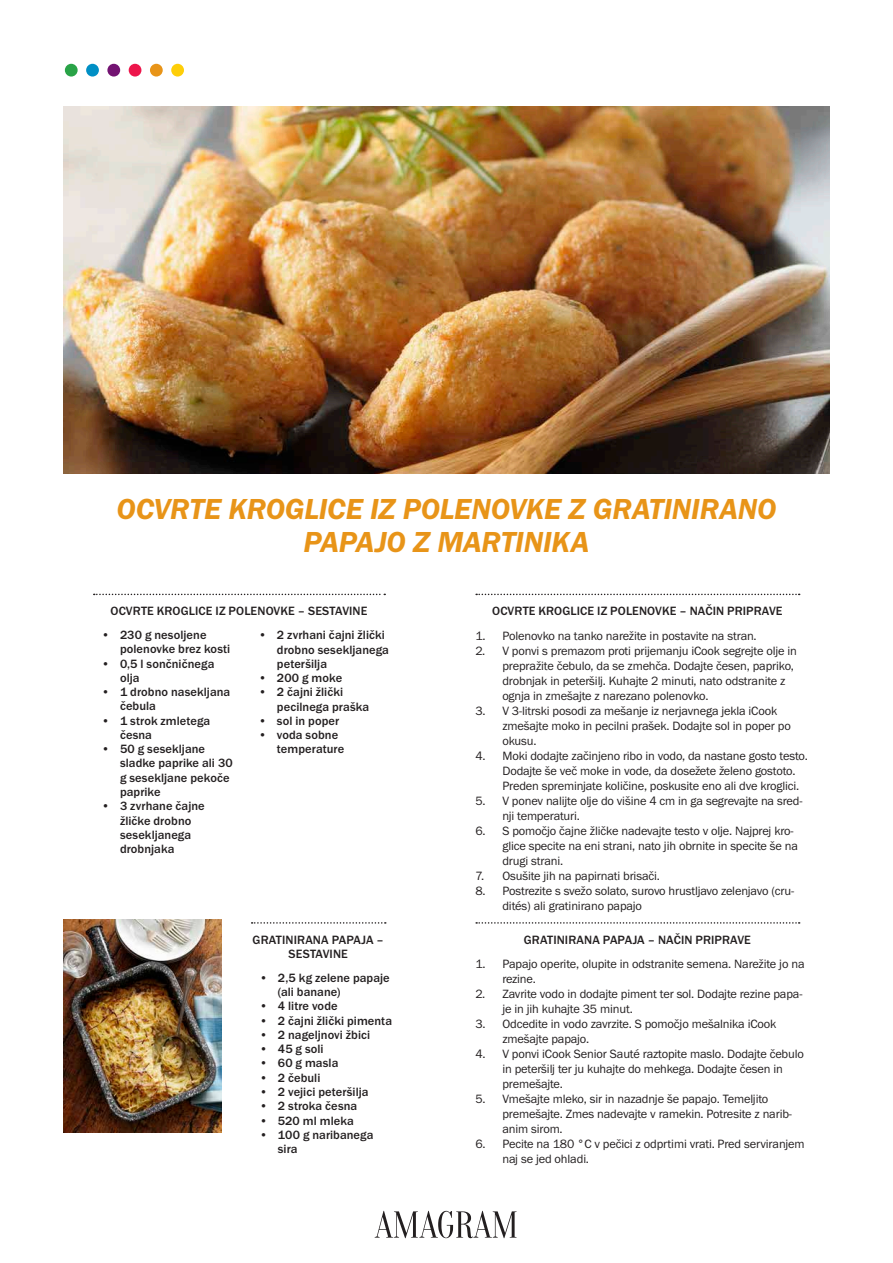
<style>
.page{position:relative;width:893px;height:1263px;background:#fff}
.page>*{position:absolute;margin:0;border:0;box-sizing:border-box;transform-origin:0 0}
.t1{font:30px/33px "Franklin Gothic URW Dem Ita";letter-spacing:-.005em;color:#e89418;text-align:center}
.t2{font:12.45px/15px "Franklin Gothic URW Boo";letter-spacing:-.01em;color:#231f20}
.t3{font:500 12.45px/14.2px "Franklin Gothic URW";letter-spacing:.005em;color:#231f20}
.s1{font-family:"Franklin Gothic URW Boo";font-weight:400}
</style>
<div class="page">
<img style="left:64px;top:106px;width:765px;height:367px">
<svg style="left:476px;top:594px;width:324px;height:1px"></svg>
<svg style="left:476px;top:922px;width:324px;height:2px"></svg>
<svg style="left:94px;top:594px;width:291px;height:1px"></svg>
<svg style="left:252px;top:922px;width:134px;height:2px"></svg>
<div style="left:171px;top:64px;width:13px;height:13px;background:#fece08;border-radius:50%"></div>
<div style="left:150px;top:64px;width:13px;height:13px;background:#e89418;border-radius:50%"></div>
<div style="left:129px;top:64px;width:12px;height:13px;background:#ed164b;border-radius:50%"></div>
<div style="left:107px;top:64px;width:13px;height:13px;background:#731372;border-radius:50%"></div>
<div style="left:86px;top:64px;width:13px;height:13px;background:#008fc5;border-radius:50%"></div>
<div style="left:65px;top:64px;width:13px;height:13px;background:#29a347;border-radius:50%"></div>
<svg style="left:375px;top:1211px;width:142px;height:27px"></svg>
<img style="left:63px;top:920px;width:158px;height:212px">
<h1 class="t1" style="left:117px;top:491px;width:661px">OCVRTE KROGLICE IZ POLENOVKE Z GRATINIRANO<br>PAPAJO Z MARTINIKA</h1>
<p class="t3" style="left:111px;top:604px;width:258px">OCVRTE KROGLICE IZ POLENOVKE – SESTAVINE</p>
<p class="t3" style="left:120px;top:628px;width:112px;text-indent:-19px"><span class="s1">•</span> 230 g nesoljene polenovke brez kosti</p>
<p class="t3" style="left:120px;top:656px;width:96px;text-indent:-19px"><span class="s1">•</span> 0,5 l sončničnega olja</p>
<p class="t3" style="left:120px;top:685px;width:112px;text-indent:-19px"><span class="s1">•</span> 1 drobno nasekljana čebula</p>
<p class="t3" style="left:120px;top:713px;width:92px;text-indent:-19px"><span class="s1">•</span> 1 strok zmletega česna</p>
<p class="t3" style="left:120px;top:742px;width:114px;text-indent:-19px"><span class="s1">•</span> 50 g sesekljane sladke paprike ali 30 g sesekljane pekoče paprike</p>
<p class="t3" style="left:120px;top:799px;width:86px;text-indent:-19px"><span class="s1">•</span> 3 zvrhane čajne žličke drobno sesekljanega drobnjaka</p>
<p class="t3" style="left:277px;top:628px;width:114px;text-indent:-19px"><span class="s1">•</span> 2 zvrhani čajni žlički drobno sesekljanega peteršilja</p>
<p class="t3" style="left:258px;top:670px;width:85px"><span class="s1">•</span> 200 g moke</p>
<p class="t3" style="left:277px;top:685px;width:94px;text-indent:-19px"><span class="s1">•</span> 2 čajni žlički pecilnega praška</p>
<p class="t3" style="left:258px;top:713px;width:82px"><span class="s1">•</span> sol in poper</p>
<p class="t3" style="left:277px;top:727px;width:69px;text-indent:-19px"><span class="s1">•</span> voda sobne temperature</p>
<p class="t3" style="left:253px;top:932px;width:133px;text-align:center">GRATINIRANA PAPAJA –<br>SESTAVINE</p>
<p class="t3" style="left:278px;top:970px;width:113px;text-indent:-19px"><span class="s1">•</span> 2,5 kg zelene papaje (ali banane)</p>
<p class="t3" style="left:259px;top:999px;width:80px"><span class="s1">•</span> 4 litre vode</p>
<p class="t3" style="left:259px;top:1013px;width:134px"><span class="s1">•</span> 2 čajni žlički pimenta</p>
<p class="t3" style="left:259px;top:1027px;width:112px"><span class="s1">•</span> 2 nageljnovi žbici</p>
<p class="t3" style="left:259px;top:1042px;width:66px"><span class="s1">•</span> 45 g soli</p>
<p class="t3" style="left:259px;top:1056px;width:81px"><span class="s1">•</span> 60 g masla</p>
<p class="t3" style="left:259px;top:1070px;width:63px"><span class="s1">•</span> 2 čebuli</p>
<p class="t3" style="left:259px;top:1084px;width:111px"><span class="s1">•</span> 2 vejici peteršilja</p>
<p class="t3" style="left:259px;top:1099px;width:99px"><span class="s1">•</span> 2 stroka česna</p>
<p class="t3" style="left:259px;top:1113px;width:96px"><span class="s1">•</span> 520 ml mleka</p>
<p class="t3" style="left:278px;top:1127px;width:97px;text-indent:-19px"><span class="s1">•</span> 100 g naribanega sira</p>
<p class="t3" style="left:492px;top:604px;width:292px">OCVRTE KROGLICE IZ POLENOVKE – NAČIN PRIPRAVE</p>
<p class="t2" style="left:475px;top:628px;width:283px">1. Polenovko na tanko narežite in postavite na stran.</p>
<p class="t2" style="left:502px;top:643px;width:296px;text-indent:-27px">2. V ponvi s premazom proti prijemanju iCook segrejte olje in prepražite čebulo, da se zmehča. Dodajte česen, papriko, drobnjak in peteršilj. Kuhajte 2 minuti, nato odstranite z ognja in zmešajte z narezano polenovko.</p>
<p class="t2" style="left:502px;top:703px;width:290px;text-indent:-27px">3. V 3-litrski posodi za mešanje iz nerjavnega jekla iCook zmešajte moko in pecilni prašek. Dodajte sol in poper po okusu.</p>
<p class="t2" style="left:502px;top:748px;width:307px;text-indent:-27px">4. Moki dodajte začinjeno ribo in vodo, da nastane gosto testo.<br>Dodajte še več moke in vode, da dosežete želeno gostoto.<br>Preden spreminjate količine, poskusite eno ali dve kroglici.</p>
<p class="t2" style="left:502px;top:793px;width:302px;text-indent:-27px">5. V ponev nalijte olje do višine 4 cm in ga segrevajte na sred&shy;nji temperaturi.</p>
<p class="t2" style="left:502px;top:823px;width:297px;text-indent:-27px">6. S pomočjo čajne žličke nadevajte testo v olje. Najprej kro&shy;glice specite na eni strani, nato jih obrnite in specite še na drugi strani.</p>
<p class="t2" style="left:475px;top:868px;width:186px">7. Osušite jih na papirnati brisači.</p>
<p class="t2" style="left:502px;top:883px;width:293px;text-indent:-27px">8. Postrezite s svežo solato, surovo hrustljavo zelenjavo (cru&shy;dités) ali gratinirano papajo</p>
<p class="t3" style="left:524px;top:932px;width:229px">GRATINIRANA PAPAJA – NAČIN PRIPRAVE</p>
<p class="t2" style="left:502px;top:956px;width:304px;text-indent:-27px">1. Papajo operite, olupite in odstranite semena. Narežite jo na rezine.</p>
<p class="t2" style="left:502px;top:986px;width:302px;text-indent:-27px">2. Zavrite vodo in dodajte piment ter sol. Dodajte rezine papa&shy;je in jih kuhajte 35 minut.</p>
<p class="t2" style="left:502px;top:1016px;width:276px;text-indent:-27px">3. Odcedite in vodo zavrzite. S pomočjo mešalnika iCook zmešajte papajo.</p>
<p class="t2" style="left:502px;top:1046px;width:303px;text-indent:-27px">4. V ponvi iCook Senior Sauté raztopite maslo. Dodajte čebulo in peteršilj ter ju kuhajte do mehkega. Dodajte česen in premešajte.</p>
<p class="t2" style="left:502px;top:1091px;width:291px;text-indent:-27px">5. Vmešajte mleko, sir in nazadnje še papajo. Temeljito premešajte. Zmes nadevajte v ramekin. Potresite z narib&shy;anim sirom.</p>
<p class="t2" style="left:502px;top:1136px;width:304px;text-indent:-27px">6. Pecite na 180 °C v pečici z odprtimi vrati. Pred serviranjem naj se jed ohladi.</p>
</div>
